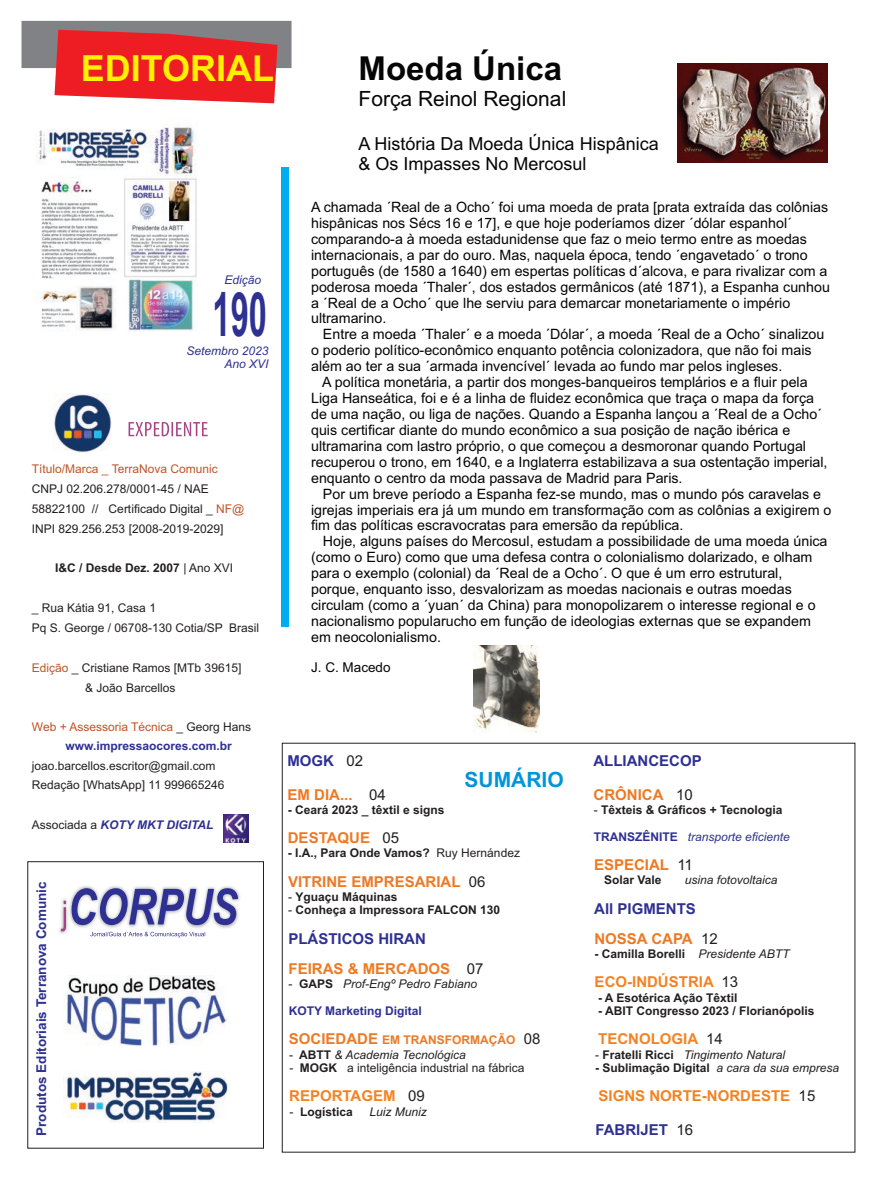
<style>
.page{position:relative;width:893px;height:1191px;background:#fff}
.page>*{position:absolute;margin:0;border:0;box-sizing:border-box;transform-origin:0 0}
.t1{font:700 61.2px "Arial";color:#2e3092;scale:.53 1}
.t2{font:700 36px "Arial";color:#fff101}
.t3{font:700 33px "Arial";color:#040504}
.t4{font:21px "Arial";color:#040504}
.t5{font:700 21px "Arial";color:#0095d9}
.t6{font:18px/20.1px "Arial";color:#040504}
.t7{font:700 15px/30.2px "Arial";color:#ee7923}
.t8{font:700 15px "Arial";color:#f58220}
.t9{font:700 15px/30.2px "Arial";color:#2e3092}
.t10{font:14.25px/15.9px "Arial";color:#040504}
.t11{font:700 13.5px "Arial";color:#2e3092}
.t12{font:13.5px "Arial";color:#040504}
.t13{font:700 12px "Arial";color:#231f20}
.t14{font:12px/19.8px "Arial";color:#231f20}
.t15{font:italic 12px "Arial";color:#231f20}
.t16{font:700 12px/19.5px "Arial";color:#2e3092}
.t17{font:italic 12px/13.4px "Arial";color:#2e3092;text-align:right}
.t18{font:12px "Arial";color:#c15326}
.t19{font:700 12px "Arial";color:#ee7923}
.t20{font:italic 700 12px "Arial";color:#2e3092}
.s1{color:#c15326}
.s2{font-weight:400}
.s3{font-weight:400;color:#c15326}
.s4{font-weight:400;color:#231f20}
.s5{font-weight:400;font-style:normal;color:#231f20}
.s6{color:#2e3092}
.s7{font-style:normal}
.s8{font-weight:700;font-style:normal}
.s9{font-size:15px}
.s10{font-weight:400;font-size:15px;color:#231f20}
.s11{font-style:italic}
.s12{font-weight:700}
.s13{color:#ee7923}
.s14{font-weight:400;font-style:italic}
</style>
<div class="page">
<svg style="left:22px;top:21px;width:270px;height:82px;background:#d45055"></svg>
<div style="left:281px;top:167px;width:8px;height:460px;background:#00aeef"></div>
<img style="left:64px;top:975px;width:165px;height:70px">
<img style="left:59px;top:886px;width:181px;height:52px">
<svg style="left:61px;top:900px;width:5px;height:31px"></svg>
<svg style="left:72px;top:888px;width:166px;height:37px"></svg>
<svg style="left:90px;top:931px;width:115px;height:6px"></svg>
<div style="left:27px;top:861px;width:237px;height:287px;border:1px solid #231f20"></div>
<img style="left:64px;top:1071px;width:165px;height:51px">
<svg style="left:129px;top:422px;width:79px;height:14px"></svg>
<img style="left:53px;top:393px;width:59px;height:60px">
<img style="left:678px;top:63px;width:150px;height:99px">
<img style="left:473px;top:646px;width:66px;height:86px">
<img style="left:223px;top:814px;width:25px;height:28px">
<img style="left:36px;top:126px;width:161px;height:206px">
<h2 class="t2" style="left:81px;top:55px;width:195px">EDITORIAL</h2>
<p class="t17" style="left:224px;top:274px;width:38px">Edição</p>
<h1 class="t1" style="left:213px;top:291px;width:104px">190</h1>
<p class="t17" style="left:187px;top:345px;width:84px">Setembro 2023<br>Ano XVI</p>
<p class="t18" style="left:32px;top:464px;width:187px">Título/Marca _ TerraNova Comunic</p>
<p class="t14" style="left:32px;top:480px;width:214px">CNPJ 02.206.278/0001-45 / NAE<br>58822100 // Certificado Digital _ <span class="s1">NF@<br></span>INPI 829.256.253 [2008-2019-2029]</p>
<p class="t13" style="left:55px;top:563px;width:179px">I&amp;C / Desde Dez. 2007 <span class="s2">| Ano XVI</span></p>
<p class="t14" style="left:32px;top:599px;width:229px">_ Rua Kátia 91, Casa 1<br>Pq S. George / 06708-130 Cotia/SP Brasil</p>
<p class="t14" style="left:85px;top:658px;width:158px;text-indent:-53px"><span class="s1">Edição</span> _ Cristiane Ramos [MTb 39615] &amp; João Barcellos</p>
<p class="t16" style="left:65px;top:718px;width:187px;text-indent:-34px"><span class="s3">Web + Assessoria Técnica</span> <span class="s4">_ Georg Hans </span>www.impressaocores.com.br</p>
<p class="t14" style="left:32px;top:756px;width:194px">joao.barcellos.escritor@gmail.com<br>Redação [WhatsApp] 11 999665246</p>
<p class="t20" style="left:32px;top:819px;width:183px"><span class="s5">Associada a</span> KOTY MKT DIGITAL</p>
<p class="t11" style="left:36px;top:1135px;width:256px;rotate:-90deg">Produtos Editoriais Terranova Comunic</p>
<h3 class="t3" style="left:359px;top:56px;width:205px">Moeda Única</h3>
<h3 class="t4" style="left:359px;top:91px;width:209px">Força Reinol Regional</h3>
<p class="t6" style="left:359px;top:136px;width:302px">A História Da Moeda Única Hispânica &amp; Os Impasses No Mercosul</p>
<p class="t10" style="left:311px;top:200px;width:520px">A chamada ´Real de a Ocho´ foi uma moeda de prata [prata extraída das colônias hispânicas nos Sécs 16 e 17], e que hoje poderíamos dizer ´dólar espanhol´ comparando-a à moeda estadunidense que faz o meio termo entre as moedas internacionais, a par do ouro. Mas, naquela época, tendo ´engavetado´ o trono português (de 1580 a 1640) em espertas políticas d´alcova, e para rivalizar com a poderosa moeda ´Thaler´, dos estados germânicos (até 1871), a Espanha cunhou a ´Real de a Ocho´ que lhe serviu para demarcar monetariamente o império ultramarino.</p>
<p class="t10" style="left:311px;top:328px;width:515px;text-indent:12px">Entre a moeda ´Thaler´ e a moeda ´Dólar´, a moeda ´Real de a Ocho´ sinalizou o poderio político-econômico enquanto potência colonizadora, que não foi mais além ao ter a sua ´armada invencível´ levada ao fundo mar pelos ingleses.</p>
<p class="t10" style="left:311px;top:375px;width:518px;text-indent:11px">A política monetária, a partir dos monges-banqueiros templários e a fluir pela Liga Hanseática, foi e é a linha de fluidez econômica que traça o mapa da força de uma nação, ou liga de nações. Quando a Espanha lançou a ´Real de a Ocho´ quis certificar diante do mundo econômico a sua posição de nação ibérica e ultramarina com lastro próprio, o que começou a desmoronar quando Portugal recuperou o trono, em 1640, e a Inglaterra estabilizava a sua ostentação imperial, enquanto o centro da moda passava de Madrid para Paris.</p>
<p class="t10" style="left:311px;top:487px;width:522px;text-indent:12px">Por um breve período a Espanha fez-se mundo, mas o mundo pós caravelas e igrejas imperiais era já um mundo em transformação com as colônias a exigirem o fim das políticas escravocratas para emersão da república.</p>
<p class="t10" style="left:311px;top:535px;width:518px;text-indent:12px">Hoje, alguns países do Mercosul, estudam a possibilidade de uma moeda única (como o Euro) como que uma defesa contra o colonialismo dolarizado, e olham para o exemplo (colonial) da ´Real de a Ocho´. O que é um erro estrutural, porque, enquanto isso, desvalorizam as moedas nacionais e outras moedas circulam (como a ´yuan´ da China) para monopolizarem o interesse regional e o nacionalismo popularucho em função de ideologias externas que se expandem em neocolonialismo.</p>
<p class="t12" style="left:311px;top:662px;width:81px">J. C. Macedo</p>
<p class="t9" style="left:287px;top:747px;width:77px">MOGK <span class="s4">02</span></p>
<p class="t7" style="left:288px;top:780px;width:100px">EM DIA... <span class="s4">04</span></p>
<p class="t13" style="left:288px;top:805px;width:158px">- Ceará 2023 _ têxtil e signs</p>
<p class="t7" style="left:288px;top:824px;width:113px">DESTAQUE <span class="s4">05</span></p>
<p class="t13" style="left:288px;top:848px;width:234px">- I.A., Para Onde Vamos? <span class="s2">Ruy Hernández</span></p>
<p class="t7" style="left:288px;top:868px;width:199px">VITRINE EMPRESARIAL <span class="s4">06</span></p>
<p class="t13" style="left:288px;top:892px;width:111px"><span class="s2">-</span> Yguaçu Máquinas</p>
<p class="t13" style="left:288px;top:905px;width:214px"><span class="s2">-</span> Conheça a Impressora FALCON 130</p>
<p class="t7" style="left:288px;top:925px;width:197px"><span class="s6">PLÁSTICOS HIRAN<br></span>FEIRAS &amp; MERCADOS <span class="s4">07</span></p>
<p class="t15" style="left:289px;top:979px;width:190px"><span class="s7">-</span> <span class="s8">GAPS</span> Prof-Engº Pedro Fabiano</p>
<p class="t16" style="left:289px;top:1002px;width:135px">KOTY Marketing Digital</p>
<p class="t19" style="left:289px;top:1035px;width:253px"><span class="s9">SOCIEDADE</span> EM TRANSFORMAÇÃO <span class="s10">08</span></p>
<p class="t15" style="left:289px;top:1049px;width:178px"><span class="s7">-</span> <span class="s8">ABTT</span> &amp; Academia Tecnológica</p>
<p class="t14" style="left:289px;top:1059px;width:237px"><span class="s11">-</span> <span class="s12">MOGK</span> a inteligência industrial na fábrica</p>
<p class="t8" style="left:289px;top:1090px;width:137px">REPORTAGEM <span class="s4">09</span></p>
<p class="t13" style="left:289px;top:1106px;width:65px"><span class="s2">-</span> Logística</p>
<p class="t15" style="left:369px;top:1106px;width:59px">Luiz Muniz</p>
<h3 class="t5" style="left:465px;top:771px;width:101px">SUMÁRIO</h3>
<p class="t9" style="left:593px;top:747px;width:110px">ALLIANCECOP</p>
<p class="t7" style="left:594px;top:780px;width:101px">CRÔNICA <span class="s4">10</span></p>
<p class="t13" style="left:594px;top:805px;width:190px"><span class="s2">-</span> Têxteis &amp; Gráficos + Tecnologia</p>
<p class="t17" style="left:594px;top:830px;width:198px"><span class="s8">TRANSZÊNITE</span> transporte eficiente</p>
<p class="t7" style="left:594px;top:851px;width:100px">ESPECIAL <span class="s4">11</span></p>
<p class="t13" style="left:604px;top:875px;width:59px">Solar Vale</p>
<p class="t15" style="left:685px;top:875px;width:94px">usina fotovoltaica</p>
<p class="t9" style="left:594px;top:894px;width:125px">All PIGMENTS<br><span class="s13">NOSSA CAPA</span> <span class="s4">12</span></p>
<p class="t13" style="left:594px;top:949px;width:196px">- Camilla Borelli <span class="s14">Presidente ABTT</span></p>
<p class="t8" style="left:595px;top:976px;width:145px">ECO-INDÚSTRIA <span class="s4">13</span></p>
<p class="t13" style="left:598px;top:992px;width:141px">- A Esotérica Ação Têxtil</p>
<p class="t13" style="left:598px;top:1006px;width:218px">- ABIT Congresso 2023 / Florianópolis</p>
<p class="t8" style="left:598px;top:1033px;width:126px">TECNOLOGIA <span class="s4">14</span></p>
<p class="t15" style="left:595px;top:1049px;width:191px"><span class="s7">-</span> <span class="s8">Fratelli Ricci</span> Tingimento Natural</p>
<p class="t13" style="left:595px;top:1063px;width:246px">- Sublimação Digital <span class="s14">a cara da sua empresa</span></p>
<p class="t8" style="left:599px;top:1090px;width:218px">SIGNS NORTE-NORDESTE <span class="s4">15</span></p>
<p class="t9" style="left:595px;top:1116px;width:99px">FABRIJET <span class="s4">16</span></p>
</div>
